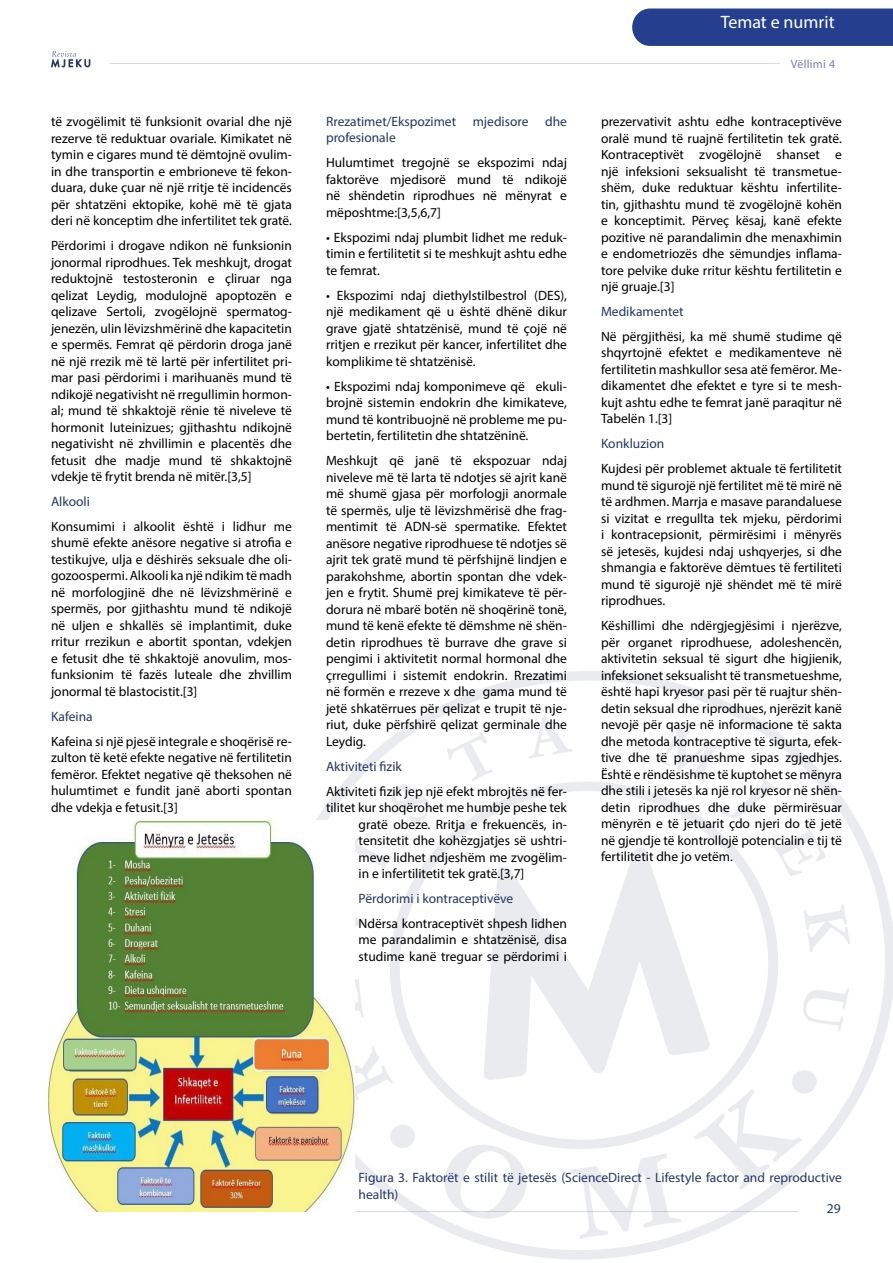
<style>
.page{position:relative;width:893px;height:1263px;background:#fff}
.page>*{position:absolute;margin:0;border:0;box-sizing:border-box;transform-origin:0 0}
.t1{font:18px "Myriad Pro";color:#fff}
.Paragraph_Style_1{font:13.5px/16.5px "Myriad Pro";color:#000;text-align:justify}
.Paragraph_Style_1-2{font:13.5px/16.2px "Myriad Pro";color:#253565}
.t2{font:13.5px "Myriad Pro";color:#273565}
.t3{font:12px "Myriad Pro";letter-spacing:.02em;color:#7880ba}
</style>
<div class="page">
<hr style="left:111px;top:63px;width:669px;height:1px;background:#d6dbe6">
<svg style="left:51px;top:51px;width:39px;height:17px"></svg>
<svg style="left:316px;top:671px;width:577px;height:589px"></svg>
<svg style="left:483px;top:848px;width:227px;height:232px"></svg>
<img style="left:48px;top:820px;width:306px;height:392px">
<div style="left:632px;top:9px;width:261px;height:37px;background:#253f8e"></div>
<p class="Paragraph_Style_1" style="left:51px;top:113px;width:242px">të zvogëlimit të funksionit ovarial dhe një rezerve të reduktuar ovariale. Kimikatet në tymin e cigares mund të dëmtojnë ovulim&shy;in dhe transportin e embrioneve të fekon&shy;duara, duke çuar në një rritje të incidencës për shtatzëni ektopike, kohë më të gjata deri në konceptim dhe infertilitet tek gratë.</p>
<p class="Paragraph_Style_1" style="left:51px;top:237px;width:242px">Përdorimi i drogave ndikon në funksionin jonormal riprodhues. Tek meshkujt, drogat reduktojnë testosteronin e çliruar nga qelizat Leydig, modulojnë apoptozën e qelizave Sertoli, zvogëlojnë spermatog&shy;jenezën, ulin lëvizshmërinë dhe kapacitetin e spermës. Femrat që përdorin droga janë në një rrezik më të lartë për infertilitet pri&shy;mar pasi përdorimi i marihuanës mund të ndikojë negativisht në rregullimin hormon&shy;al; mund të shkaktojë rënie të niveleve të hormonit luteinizues; gjithashtu ndikojnë negativisht në zhvillimin e placentës dhe fetusit dhe madje mund të shkaktojnë vdekje të frytit brenda në mitër.[3,5]</p>
<p class="Paragraph_Style_1-2" style="left:51px;top:493px;width:40px">Alkooli</p>
<p class="Paragraph_Style_1" style="left:51px;top:518px;width:242px">Konsumimi i alkoolit është i lidhur me shumë efekte anësore negative si atrofia e testikujve, ulja e dëshirës seksuale dhe oli&shy;gozoospermi. Alkooli ka një ndikim të madh në morfologjinë dhe në lëvizshmërinë e spermës, por gjithashtu mund të ndikojë në uljen e shkallës së implantimit, duke rritur rrezikun e abortit spontan, vdekjen e fetusit dhe të shkaktojë anovulim, mos&shy;funksionim të fazës luteale dhe zhvillim jonormal të blastocistit.[3]</p>
<p class="Paragraph_Style_1-2" style="left:51px;top:708px;width:43px">Kafeina</p>
<p class="Paragraph_Style_1" style="left:51px;top:732px;width:242px">Kafeina si një pjesë integrale e shoqërisë re&shy;zulton të ketë efekte negative në fertilitetin femëror. Efektet negative që theksohen në hulumtimet e fundit janë aborti spontan dhe vdekja e fetusit.[3]</p>
<p class="Paragraph_Style_1-2" style="left:326px;top:113px;width:242px">Rrezatimet/Ekspozimet mjedisore dhe profesionale</p>
<p class="Paragraph_Style_1" style="left:326px;top:154px;width:242px">Hulumtimet tregojnë se ekspozimi ndaj faktorëve mjedisorë mund të ndikojë në shëndetin riprodhues në mënyrat e mëposhtme:[3,5,6,7]</p>
<p class="Paragraph_Style_1" style="left:326px;top:229px;width:242px">• Ekspozimi ndaj plumbit lidhet me reduk&shy;timin e fertilitetit si te meshkujt ashtu edhe te femrat.</p>
<p class="Paragraph_Style_1" style="left:326px;top:287px;width:242px">• Ekspozimi ndaj diethylstilbestrol (DES), një medikament që u është dhënë dikur grave gjatë shtatzënisë, mund të çojë në rritjen e rrezikut për kancer, infertilitet dhe komplikime të shtatzënisë.</p>
<p class="Paragraph_Style_1" style="left:326px;top:378px;width:242px">• Ekspozimi ndaj komponimeve që ҫekuli&shy;brojnë sistemin endokrin dhe kimikateve, mund të kontribuojnë në probleme me pu&shy;bertetin, fertilitetin dhe shtatzëninë.</p>
<p class="Paragraph_Style_1" style="left:326px;top:452px;width:242px">Meshkujt që janë të ekspozuar ndaj niveleve më të larta të ndotjes së ajrit kanë më shumë gjasa për morfologji anormale të spermës, ulje të lëvizshmërisë dhe frag&shy;mentimit të ADN-së spermatike. Efektet anësore negative riprodhuese të ndotjes së ajrit tek gratë mund të përfshijnë lindjen e parakohshme, abortin spontan dhe vdek&shy;jen e frytit. Shumë prej kimikateve të për&shy;dorura në mbarë botën në shoqërinë tonë, mund të kenë efekte të dëmshme në shën&shy;detin riprodhues të burrave dhe grave si pengimi i aktivitetit normal hormonal dhe çrregullimi i sistemit endokrin. Rrezatimi në formën e rrezeve x dhe gama mund të jetë shkatërrues për qelizat e trupit të nje&shy;riut, duke përfshirë qelizat germinale dhe Leydig.</p>
<p class="Paragraph_Style_1-2" style="left:326px;top:758px;width:77px">Aktiviteti fizik</p>
<p class="Paragraph_Style_1" style="left:326px;top:782px;width:242px">Aktiviteti fizik jep një efekt mbrojtës në fer-</p>
<p class="Paragraph_Style_1" style="left:326px;top:799px;width:242px">tilitet kur shoqërohet me humbje peshe tek</p>
<p class="Paragraph_Style_1" style="left:359px;top:815px;width:210px">gratë obeze. Rritja e frekuencës, in-</p>
<p class="Paragraph_Style_1" style="left:359px;top:832px;width:210px">tensitetit dhe kohëzgjatjes së ushtri-</p>
<p class="Paragraph_Style_1" style="left:359px;top:848px;width:210px">meve lidhet ndjeshëm me zvogëlim-</p>
<p class="Paragraph_Style_1" style="left:359px;top:865px;width:167px">in e infertilitetit tek gratë.[3,7]</p>
<p class="Paragraph_Style_1-2" style="left:359px;top:890px;width:156px">Përdorimi i kontraceptivëve</p>
<p class="Paragraph_Style_1" style="left:359px;top:915px;width:210px">Ndërsa kontraceptivët shpesh lidhen me parandalimin e shtatzënisë, disa studime kanë treguar se përdorimi i</p>
<p class="t1" style="left:721px;top:11px;width:115px">Temat e numrit</p>
<p class="t3" style="left:791px;top:57px;width:46px">Vëllimi 4</p>
<p class="Paragraph_Style_1" style="left:601px;top:113px;width:242px">prezervativit ashtu edhe kontraceptivëve oralë mund të ruajnë fertilitetin tek gratë.<br>Kontraceptivët zvogëlojnë shanset e një infeksioni seksualisht të transmetue&shy;shëm, duke reduktuar kështu infertilite&shy;tin, gjithashtu mund të zvogëlojnë kohën e konceptimit. Përveç kësaj, kanë efekte pozitive në parandalimin dhe menaxhimin e endometriozës dhe sëmundjes inflama&shy;tore pelvike duke rritur kështu fertilitetin e një gruaje.[3]</p>
<p class="Paragraph_Style_1-2" style="left:601px;top:303px;width:84px">Medikamentet</p>
<p class="Paragraph_Style_1" style="left:601px;top:328px;width:242px">Në përgjithësi, ka më shumë studime që shqyrtojnë efektet e medikamenteve në fertilitetin mashkullor sesa atë femëror. Me&shy;dikamentet dhe efektet e tyre si te mesh&shy;kujt ashtu edhe te femrat janë paraqitur në Tabelën 1.[3]</p>
<p class="Paragraph_Style_1-2" style="left:601px;top:435px;width:65px">Konkluzion</p>
<p class="Paragraph_Style_1" style="left:601px;top:460px;width:242px">Kujdesi për problemet aktuale të fertilitetit mund të sigurojë një fertilitet më të mirë në të ardhmen. Marrja e masave parandaluese si vizitat e rregullta tek mjeku, përdorimi i kontracepsionit, përmirësimi i mënyrës së jetesës, kujdesi ndaj ushqyerjes, si dhe shmangia e faktorëve dëmtues të fertiliteti mund të sigurojë një shëndet më të mirë riprodhues.</p>
<p class="Paragraph_Style_1" style="left:601px;top:617px;width:242px">Këshillimi dhe ndërgjegjësimi i njerëzve, për organet riprodhuese, adoleshencën, aktivitetin seksual të sigurt dhe higjienik, infeksionet seksualisht të transmetueshme, është hapi kryesor pasi për të ruajtur shën&shy;detin seksual dhe riprodhues, njerëzit kanë nevojë për qasje në informacione të sakta dhe metoda kontraceptive të sigurta, efek&shy;tive dhe të pranueshme sipas zgjedhjes.<br>Është e rëndësishme të kuptohet se mënyra dhe stili i jetesës ka një rol kryesor në shën&shy;detin riprodhues dhe duke përmirësuar mënyrën e të jetuarit çdo njeri do të jetë në gjendje të kontrollojë potencialin e tij të fertilitetit dhe jo vetëm.</p>
<p class="Paragraph_Style_1-2" style="left:359px;top:1169px;width:485px">Figura 3. Faktorët e stilit të jetesës (ScienceDirect - Lifestyle factor and reproductive health)</p>
<p class="t2" style="left:827px;top:1200px;width:15px">29</p>
</div>
